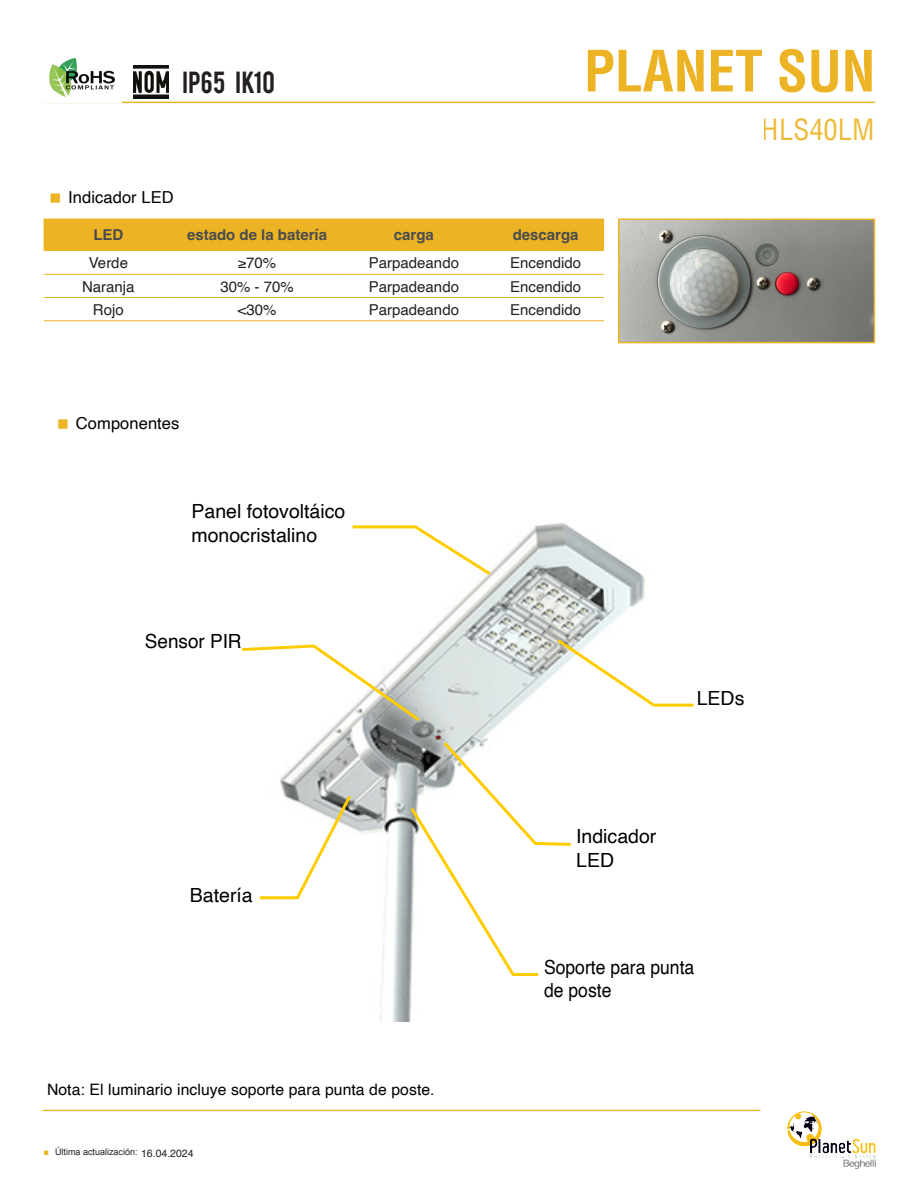
<style>
.page{position:relative;width:918px;height:1188px;background:#fff}
.page>*{position:absolute;margin:0;border:0;box-sizing:border-box;transform-origin:0 0}
.t1{font:700 condensed 55.5px "Helvetica LT";color:#ecb424}
.t2{font:condensed 28.5px "Helvetica";color:#ecb424}
.t3{font:24px "Bebas";letter-spacing:.02em;color:#241f21}
.t4{font:19.5px/23.4px "Helvetica";color:#000}
.t5{font:19.5px/23.4px "Helvetica";color:#000;scale:.9 1}
.t6{font:16.5px "Helvetica";letter-spacing:.005em;color:#000}
.Descripcion_sin_bullets{font:15.75px "Helvetica";letter-spacing:.005em;color:#000}
.t7{font:15px "Helvetica";color:#241f21}
.t8{font:700 15px "Helvetica";color:#4b4c4d}
.t9{font:9px "Arial";color:#231f20}
.s1{font-family:"Helvetica";font-size:10.5px;color:#241f21}
</style>
<div class="page">
<hr style="left:43px;top:102px;width:832px;height:1px;background:#ecb424">
<img style="left:787px;top:1111px;width:88px;height:58px">
<div style="left:44px;top:219px;width:560px;height:32px;background:#ecb424"></div>
<hr style="left:44px;top:274px;width:129px;height:1px;background:#ecb424">
<hr style="left:173px;top:274px;width:168px;height:1px;background:#ecb424">
<hr style="left:341px;top:274px;width:146px;height:1px;background:#ecb424">
<hr style="left:487px;top:274px;width:117px;height:1px;background:#ecb424">
<hr style="left:44px;top:297px;width:129px;height:1px;background:#ecb424">
<hr style="left:173px;top:297px;width:168px;height:1px;background:#ecb424">
<hr style="left:341px;top:297px;width:146px;height:1px;background:#ecb424">
<hr style="left:487px;top:297px;width:117px;height:1px;background:#ecb424">
<hr style="left:44px;top:320px;width:129px;height:1px;background:#ecb424">
<hr style="left:173px;top:320px;width:168px;height:1px;background:#ecb424">
<hr style="left:341px;top:320px;width:146px;height:1px;background:#ecb424">
<hr style="left:487px;top:320px;width:117px;height:1px;background:#ecb424">
<img style="left:621px;top:222px;width:251px;height:118px">
<div style="left:618px;top:219px;width:257px;height:124px;border:2px solid #ecb424"></div>
<img style="left:49px;top:57px;width:66px;height:40px">
<img style="left:134px;top:65px;width:34px;height:33px">
<hr style="left:43px;top:1110px;width:718px;height:1px;background:#ecb424">
<img style="left:261px;top:522px;width:384px;height:500px">
<svg style="left:352px;top:525px;width:138px;height:50px"></svg>
<svg style="left:558px;top:639px;width:136px;height:68px"></svg>
<svg style="left:242px;top:645px;width:178px;height:76px"></svg>
<svg style="left:260px;top:796px;width:91px;height:103px"></svg>
<svg style="left:411px;top:742px;width:160px;height:234px"></svg>
<h3 class="t3" style="left:182px;top:65px;width:94px">IP65 IK10</h3>
<p class="t6" style="left:68px;top:185px;width:107px">Indicador LED</p>
<h1 class="t1" style="left:584px;top:36px;width:293px">PLANET SUN</h1>
<h2 class="t2" style="left:762px;top:111px;width:114px">HLS40LM</h2>
<p class="t8" style="left:93px;top:226px;width:32px">LED</p>
<p class="t8" style="left:187px;top:226px;width:142px">estado de la batería</p>
<p class="t8" style="left:394px;top:226px;width:42px">carga</p>
<p class="t8" style="left:513px;top:226px;width:67px">descarga</p>
<p class="t7" style="left:89px;top:251px;width:41px">Verde</p>
<p class="t7" style="left:238px;top:251px;width:40px">≥70%</p>
<p class="t7" style="left:369px;top:251px;width:92px">Parpadeando</p>
<p class="t7" style="left:510px;top:251px;width:72px">Encendido</p>
<p class="t7" style="left:82px;top:275px;width:54px">Naranja</p>
<p class="t7" style="left:220px;top:275px;width:75px">30% - 70%</p>
<p class="t7" style="left:369px;top:275px;width:92px">Parpadeando</p>
<p class="t7" style="left:510px;top:275px;width:72px">Encendido</p>
<p class="t7" style="left:93px;top:298px;width:32px">Rojo</p>
<p class="t7" style="left:238px;top:298px;width:40px">&lt;30%</p>
<p class="t7" style="left:369px;top:298px;width:92px">Parpadeando</p>
<p class="t7" style="left:510px;top:298px;width:72px">Encendido</p>
<p class="t6" style="left:76px;top:411px;width:105px">Componentes</p>
<h3 class="t4" style="left:192px;top:500px;width:155px">Panel fotovoltáico monocristalino</h3>
<h3 class="t4" style="left:145px;top:630px;width:98px">Sensor PIR</h3>
<h3 class="t4" style="left:190px;top:884px;width:64px">Batería</h3>
<p class="Descripcion_sin_bullets" style="left:47px;top:1077px;width:389px">Nota: El luminario incluye soporte para punta de poste.</p>
<p class="t9" style="left:55px;top:1145px;width:140px">Última actualización: <span class="s1">16.04.2024</span></p>
<h3 class="t4" style="left:697px;top:687px;width:49px">LEDs</h3>
<h3 class="t4" style="left:576px;top:825px;width:82px">Indicador<br>LED</h3>
<h3 class="t5" style="left:544px;top:956px;width:168px">Soporte para punta de poste</h3>
</div>
